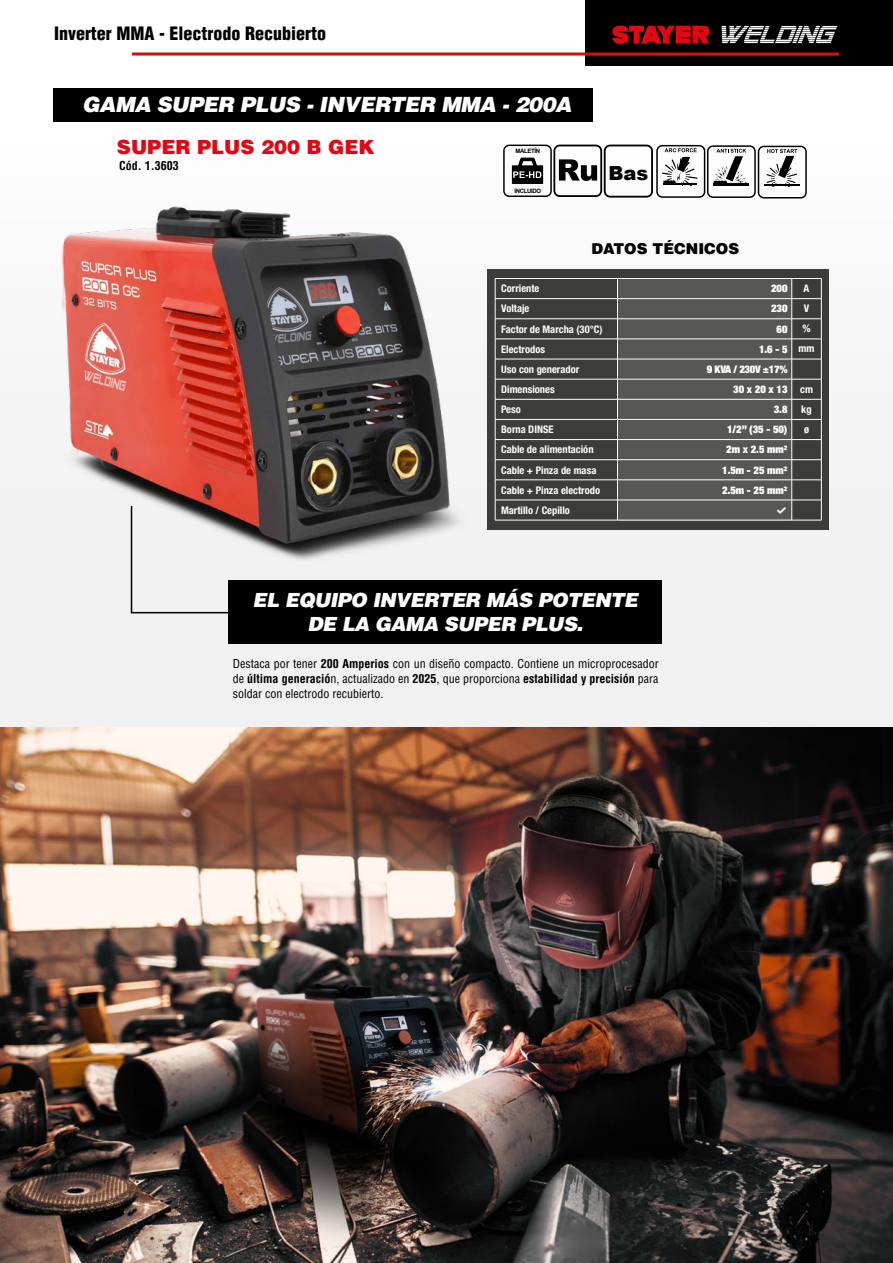
<style>
.page{position:relative;width:893px;height:1263px;background:#fff}
.page>*{position:absolute;margin:0;border:0;box-sizing:border-box;transform-origin:0 0}
.t1{font:italic 900 21px "Helvetica LT Std";letter-spacing:-.025em;color:#fff}
.t2{font:italic 900 19.5px/24px "Helvetica LT Std";letter-spacing:-.025em;color:#fff;text-align:center}
.t3{font:900 19.5px "Helvetica LT Std";color:#e30613}
.t4{font:900 19.5px "Arial";color:#000}
.t5{font:900 condensed 18px "Helvetica LT Std";color:#000}
.t6{font:900 15px "Helvetica LT Std";color:#000}
.t7{font:condensed 12px/15px "Helvetica LT Std";color:#000;text-align:justify}
.t8{font:700 condensed 12px "Helvetica LT Std";color:#000}
.t9{font:700 condensed 10.5px "Helvetica Neue LT Std";color:#fff}
.t10{font:900 condensed 10.5px "Helvetica Neue LT Std";color:#fff}
.t11{font:700 6px "Arial";letter-spacing:-.05em;color:#000}
.s1{font-weight:700}
</style>
<div class="page">
<div style="left:585px;top:0;width:308px;height:66px;background:#000"></div>
<svg style="left:722px;top:26px;width:115px;height:17px"></svg>
<svg style="left:612px;top:25px;width:98px;height:19px"></svg>
<hr style="left:132px;top:53px;width:707px;height:3px;background:#e30613">
<div style="left:0;top:141px;width:893px;height:585px;background:#f1f1f1"></div>
<hr style="left:0;top:319px;width:1px;height:888px;background:#e3e3e3">
<img style="left:47px;top:153px;width:432px;height:407px">
<img style="left:0;top:727px;width:893px;height:536px">
<div style="left:487px;top:269px;width:342px;height:260px;background:#3c3c3b"></div>
<hr style="left:495px;top:278px;width:122px;height:1px;background:#fff">
<hr style="left:495px;top:298px;width:122px;height:1px;background:#fff">
<hr style="left:495px;top:318px;width:122px;height:1px;background:#fff">
<hr style="left:495px;top:339px;width:122px;height:1px;background:#fff">
<hr style="left:495px;top:359px;width:122px;height:1px;background:#fff">
<hr style="left:495px;top:379px;width:122px;height:1px;background:#fff">
<hr style="left:495px;top:399px;width:122px;height:1px;background:#fff">
<hr style="left:495px;top:419px;width:122px;height:1px;background:#fff">
<hr style="left:495px;top:439px;width:122px;height:1px;background:#fff">
<hr style="left:495px;top:459px;width:122px;height:1px;background:#fff">
<hr style="left:495px;top:480px;width:122px;height:1px;background:#fff">
<hr style="left:495px;top:500px;width:122px;height:1px;background:#fff">
<svg style="left:495px;top:279px;width:1px;height:241px"></svg>
<hr style="left:495px;top:520px;width:122px;height:1px;background:#fff">
<svg style="left:617px;top:278px;width:205px;height:243px"></svg>
<svg style="left:130px;top:504px;width:101px;height:110px"></svg>
<div style="left:229px;top:580px;width:433px;height:64px;background:#000"></div>
<svg style="left:503px;top:145px;width:304px;height:53px"></svg>
<div style="left:53px;top:89px;width:539px;height:33px;background:#000"></div>
<h3 class="t5" style="left:54px;top:22px;width:273px">Inverter MMA - Electrodo Recubierto</h3>
<h1 class="t1" style="left:82px;top:91px;width:491px">GAMA SUPER PLUS - INVERTER MMA - 200A</h1>
<h2 class="t3" style="left:117px;top:135px;width:259px">SUPER PLUS 200 B GEK</h2>
<p class="t8" style="left:119px;top:158px;width:61px">Cód. 1.3603</p>
<p class="t11" style="left:515px;top:146px;width:26px">MALETÍN</p>
<p class="t11" style="left:514px;top:187px;width:28px">INCLUIDO</p>
<h2 class="t4" style="left:608px;top:159px;width:41px">Bas</h2>
<p class="t6" style="left:591px;top:239px;width:149px">DATOS TÉCNICOS</p>
<p class="t9" style="left:501px;top:282px;width:40px">Corriente</p>
<p class="t10" style="left:771px;top:282px;width:18px">200</p>
<p class="t9" style="left:804px;top:282px;width:7px">A</p>
<p class="t9" style="left:501px;top:302px;width:30px">Voltaje</p>
<p class="t10" style="left:771px;top:302px;width:18px">230</p>
<p class="t9" style="left:804px;top:302px;width:7px">V</p>
<p class="t9" style="left:501px;top:322px;width:103px">Factor de Marcha (30°C)</p>
<p class="t10" style="left:777px;top:322px;width:12px">60</p>
<p class="t9" style="left:802px;top:322px;width:10px">%</p>
<p class="t9" style="left:501px;top:343px;width:45px">Electrodos</p>
<p class="t10" style="left:759px;top:342px;width:57px">1.6 - 5 <span class="s1">mm</span></p>
<p class="t9" style="left:501px;top:363px;width:80px">Uso con generador</p>
<p class="t10" style="left:707px;top:362px;width:82px">9 KVA / 230V ±17%</p>
<p class="t9" style="left:501px;top:383px;width:55px">Dimensiones</p>
<p class="t10" style="left:733px;top:382px;width:81px">30 x 20 x 13 <span class="s1">cm</span></p>
<p class="t9" style="left:501px;top:403px;width:21px">Peso</p>
<p class="t10" style="left:774px;top:403px;width:15px">3.8</p>
<p class="t9" style="left:801px;top:403px;width:12px">kg</p>
<p class="t9" style="left:501px;top:423px;width:54px">Borna DINSE</p>
<p class="t10" style="left:727px;top:423px;width:62px">1/2” (35 - 50)</p>
<p class="t9" style="left:804px;top:423px;width:7px">ø</p>
<p class="t9" style="left:501px;top:443px;width:94px">Cable de alimentación</p>
<p class="t10" style="left:726px;top:443px;width:63px">2m x 2.5 mm²</p>
<p class="t9" style="left:501px;top:463px;width:97px">Cable + Pinza de masa</p>
<p class="t10" style="left:722px;top:463px;width:67px">1.5m - 25 mm²</p>
<p class="t9" style="left:501px;top:483px;width:100px">Cable + Pinza electrodo</p>
<p class="t10" style="left:722px;top:483px;width:67px">2.5m - 25 mm²</p>
<p class="t9" style="left:501px;top:504px;width:70px">Martillo / Cepillo</p>
<h2 class="t2" style="left:253px;top:588px;width:387px">EL EQUIPO INVERTER MÁS POTENTE<br>DE LA GAMA SUPER PLUS.</h2>
<p class="t7" style="left:233px;top:656px;width:427px">Destaca por tener <span class="s1">200 Amperios</span> con un diseño compacto. Contiene un microprocesador de <span class="s1">última generació</span>n, actualizado en <span class="s1">2025</span>, que proporciona <span class="s1">estabilidad y precisión</span> para soldar con electrodo recubierto.</p>
</div>
